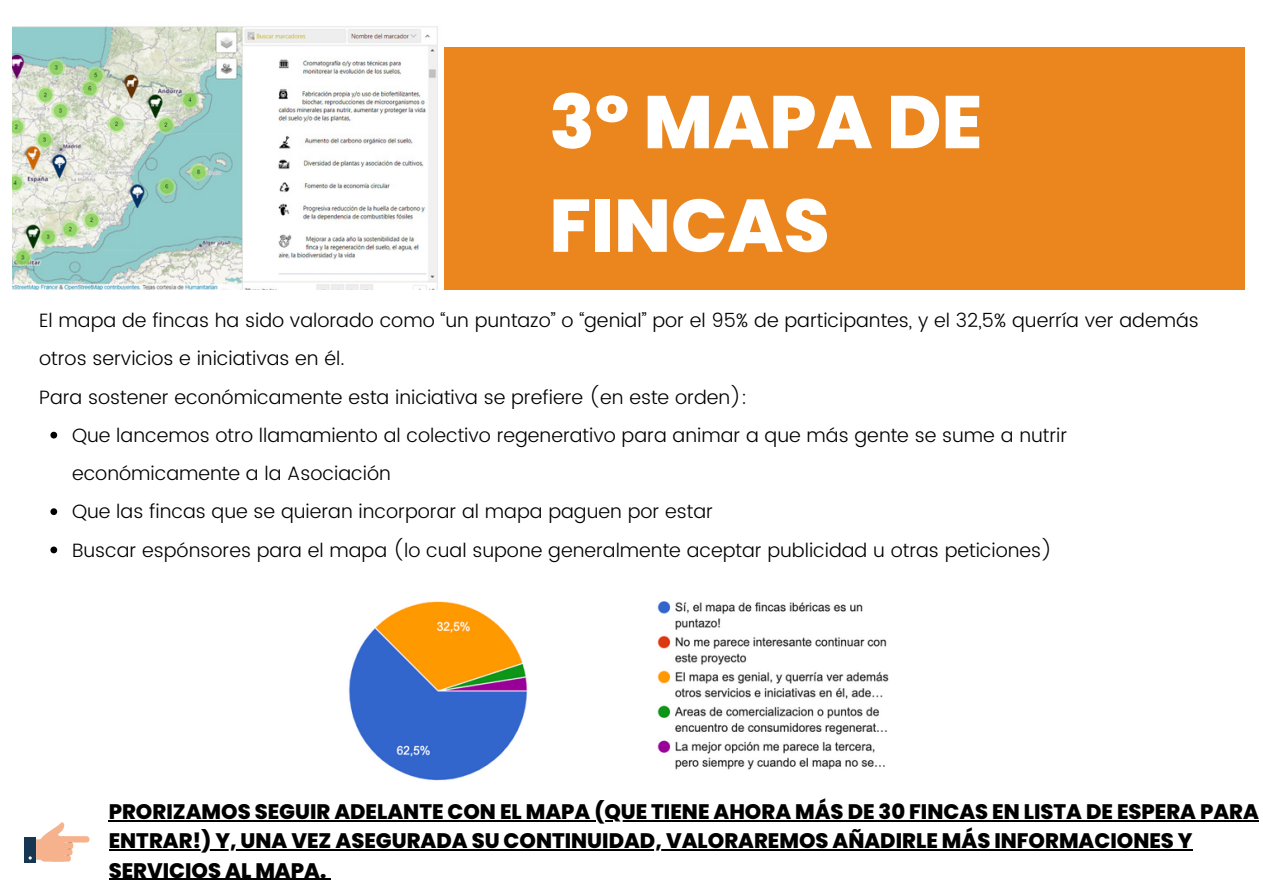
<style>
.page{position:relative;width:1263px;height:894px;background:#fff}
.page>*{position:absolute;margin:0;border:0;box-sizing:border-box;transform-origin:0 0}
.t1{font:800 74.4px/103.5px "Poppins";color:#fff}
.t2{font:800 21px/29.2px "Poppins";color:#000}
.t3{font:300 19.35px/38.2px "Poppins";color:#000}
</style>
<div class="page">
<div style="left:24px;top:48px;width:1221px;height:241px;background:#eb861f"></div>
<img style="left:13px;top:26px;width:430px;height:263px">
<img style="left:348px;top:601px;width:541px;height:180px">
<svg style="left:50px;top:431px;width:7px;height:7px"></svg>
<svg style="left:50px;top:508px;width:7px;height:7px"></svg>
<svg style="left:50px;top:546px;width:7px;height:7px"></svg>
<svg style="left:61px;top:835px;width:28px;height:7px"></svg>
<div style="left:24px;top:836px;width:12px;height:26px;background:#173651"></div>
<svg style="left:29px;top:822px;width:44px;height:39px"></svg>
<hr style="left:109px;top:820px;width:1150px;height:1px;background:#000">
<hr style="left:109px;top:849px;width:1084px;height:1px;background:#000">
<hr style="left:109px;top:878px;width:217px;height:1px;background:#000">
<p class="t1" style="left:549px;top:70px;width:434px">3º MAPA DE<br>FINCAS</p>
<p class="t3" style="left:39px;top:301px;width:1161px">El mapa de fincas ha sido valorado como “un puntazo” o “genial” por el 95% de participantes, y el 32,5% querría ver además otros servicios e iniciativas en él.</p>
<p class="t3" style="left:39px;top:377px;width:709px">Para sostener económicamente esta iniciativa se prefiere (en este orden):</p>
<p class="t3" style="left:72px;top:416px;width:997px">Que lancemos otro llamamiento al colectivo regenerativo para animar a que más gente se sume a nutrir económicamente a la Asociación</p>
<p class="t3" style="left:72px;top:492px;width:642px">Que las fincas que se quieran incorporar al mapa paguen por estar</p>
<p class="t3" style="left:72px;top:530px;width:982px">Buscar espónsores para el mapa (lo cual supone generalmente aceptar publicidad u otras peticiones)</p>
<p class="t2" style="left:109px;top:796px;width:1152px">PRORIZAMOS SEGUIR ADELANTE CON EL MAPA (QUE TIENE AHORA MÁS DE 30 FINCAS EN LISTA DE ESPERA PARA<br>ENTRAR!) Y, UNA VEZ ASEGURADA SU CONTINUIDAD, VALORAREMOS AÑADIRLE MÁS INFORMACIONES Y<br>SERVICIOS AL MAPA.</p>
</div>
